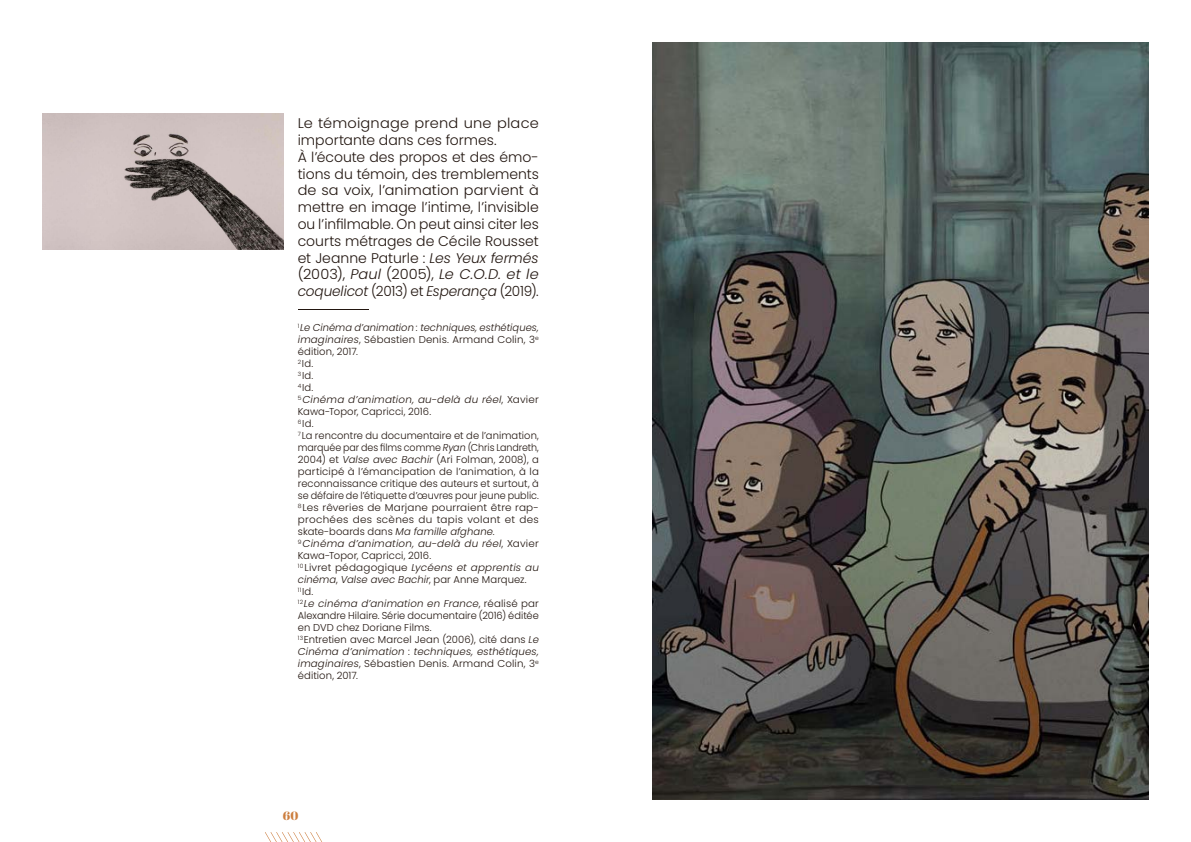
<style>
.page{position:relative;width:1191px;height:842px;background:#fff}
.page>*{position:absolute;margin:0;border:0;box-sizing:border-box;transform-origin:0 0}
.t1{font:300 14px/16.8px "Poppins";color:#221610;scale:1.04 1}
.t2{font:12px "Abril Fatface";color:#cc7e3e}
.t3{font:300 10px/12px "Poppins";letter-spacing:.005em;color:#221610}
.s1{font-style:italic}
</style>
<div class="page">
<svg style="left:265px;top:832px;width:57px;height:10px"></svg>
<img style="left:43px;top:114px;width:240px;height:135px">
<hr style="left:298px;top:309px;width:71px;height:1px;background:#221610">
<img style="left:652px;top:43px;width:496px;height:756px">
<p class="t1" style="left:298px;top:115px;width:233px">Le témoignage prend une place importante dans ces formes.<br>À l’écoute des propos et des émo&shy;tions du témoin, des tremblements de sa voix, l’animation parvient à mettre en image l’intime, l’invisible ou l’infilmable. On peut ainsi citer les courts métrages de Cécile Rousset et Jeanne Paturle : <span class="s1">Les Yeux fermés </span>(2003), <span class="s1">Paul</span> (2005), <span class="s1">Le C.O.D. et le coquelicot</span> (2013) et <span class="s1">Esperança</span> (2019).</p>
<p class="t3" style="left:298px;top:322px;width:242px"><sup>1</sup><span class="s1">Le Cinéma d’animation : techniques, esthétiques, imaginaires</span>, Sébastien Denis. Armand Colin, 3<sup>e </sup>édition, 2017.<br><sup>2</sup>Id.<br><sup>3</sup>Id.<br><sup>4</sup>Id.<br><sup>5</sup><span class="s1">Cinéma d’animation, au-delà du réel</span>, Xavier Kawa-Topor, Capricci, 2016.<br><sup>6</sup>Id.<br><sup>7</sup>La rencontre du documentaire et de l’animation, marquée par des films comme <span class="s1">Ryan</span> (Chris Landreth, 2004) et <span class="s1">Valse avec Bachir</span> (Ari Folman, 2008), a participé à l’émancipation de l’animation, à la reconnaissance critique des auteurs et surtout, à se défaire de l’étiquette d’œuvres pour jeune public.<br><sup>8</sup>Les rêveries de Marjane pourraient être rap&shy;prochées des scènes du tapis volant et des skate-boards dans <span class="s1">Ma famille afghane</span>.<br><sup>9</sup><span class="s1">Cinéma d’animation, au-delà du réel</span>, Xavier Kawa-Topor, Capricci, 2016.<br><sup>10</sup>Livret pédagogique <span class="s1">Lycéens et apprentis au cinéma</span>, <span class="s1">Valse avec Bachir</span>, par Anne Marquez.<br><sup>11</sup>Id.<br><sup>12</sup><span class="s1">Le cinéma d’animation en France</span>, réalisé par Alexandre Hilaire. Série documentaire (2016) éditée en DVD chez Doriane Films.<br><sup>13</sup>Entretien avec Marcel Jean (2006), cité dans <span class="s1">Le Cinéma d’animation : techniques, esthétiques, imaginaires</span>, Sébastien Denis. Armand Colin, 3<sup>e </sup>édition, 2017.</p>
<p class="t2" style="left:283px;top:807px;width:17px">60</p>
</div>
